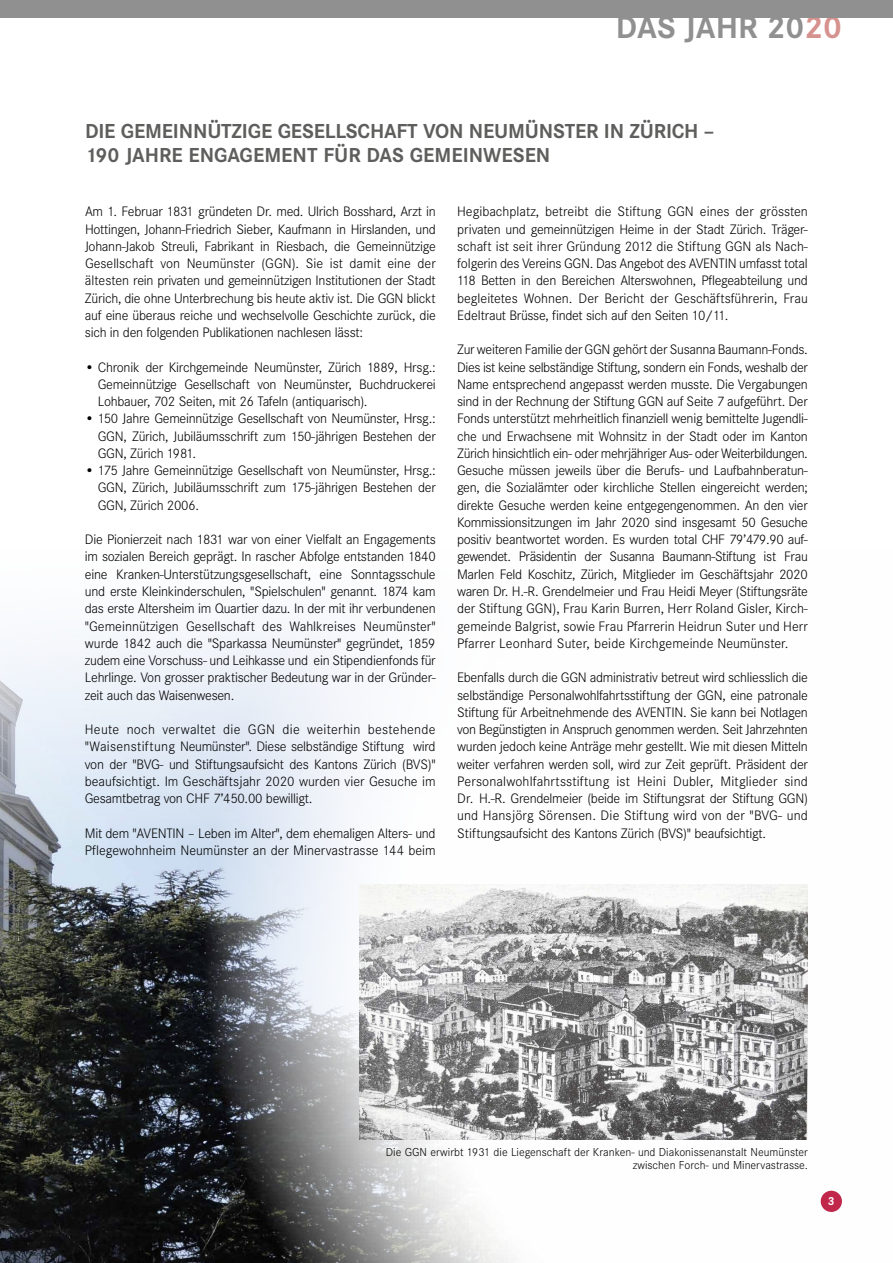
<style>
.page{position:relative;width:893px;height:1263px;background:#fff}
.page>*{position:absolute;margin:0;border:0;box-sizing:border-box;transform-origin:0 0}
.t1{font:700 33px "Corporate S";color:#8f908f}
.t2{font:700 21px/24px "Corporate S";letter-spacing:-.01em;color:#5e5e5d}
.t3{font:300 14.25px/17.2px "Corporate S";letter-spacing:-.02em;color:#000;text-align:justify}
.t4{font:300 12px/13.5px "Corporate S";color:#000;text-align:right}
.t5{font:700 12px "Corporate S";color:#fff}
.s1{color:#d6928e}
</style>
<div class="page">
<img style="left:0;top:633px;width:203px;height:630px">
<svg style="left:203px;top:627px;width:639px;height:636px"></svg>
<img style="left:359px;top:884px;width:449px;height:256px">
<div style="left:0;top:0;width:893px;height:17px;background:#8f908f"></div>
<div style="left:821px;top:1191px;width:21px;height:21px;background:#c1274b;border-radius:50%"></div>
<h1 class="t1" style="left:616px;top:8px;width:228px">DAS JAHR 20<span class="s1">20</span></h1>
<h2 class="t2" style="left:85px;top:120px;width:631px">DIE GEMEINNÜTZIGE GESELLSCHAFT VON NEUMÜNSTER IN ZÜRICH –<br>190 JAHRE ENGAGEMENT FÜR DAS GEMEINWESEN</h2>
<p class="t3" style="left:85px;top:203px;width:352px">Am 1. Februar 1831 gründeten Dr. med. Ulrich Bosshard, Arzt in Hottingen, Johann-Friedrich Sieber, Kaufmann in Hirslanden, und Johann-Jakob Streuli, Fabrikant in Riesbach, die Gemeinnützige Gesellschaft von Neumünster (GGN). Sie ist damit eine der ältesten rein privaten und gemeinnützigen Institutionen der Stadt Zürich, die ohne Unterbrechung bis heute aktiv ist. Die GGN blickt auf eine überaus reiche und wechselvolle Geschichte zurück, die sich in den folgenden Publikationen nachlesen lässt:</p>
<p class="t3" style="left:98px;top:358px;width:339px;text-indent:-13px">• Chronik der Kirchgemeinde Neumünster, Zürich 1889, Hrsg.:<br>Gemeinnützige Gesellschaft von Neumünster, Buchdruckerei Lohbauer, 702 Seiten, mit 26 Tafeln (antiquarisch).</p>
<p class="t3" style="left:98px;top:410px;width:339px;text-indent:-13px">• 150 Jahre Gemeinnützige Gesellschaft von Neumünster, Hrsg.:<br>GGN, Zürich, Jubiläumsschrift zum 150-jährigen Bestehen der GGN, Zürich 1981.</p>
<p class="t3" style="left:98px;top:462px;width:339px;text-indent:-13px">• 175 Jahre Gemeinnützige Gesellschaft von Neumünster, Hrsg.:<br>GGN, Zürich, Jubiläumsschrift zum 175-jährigen Bestehen der GGN, Zürich 2006.</p>
<p class="t3" style="left:85px;top:531px;width:352px">Die Pionierzeit nach 1831 war von einer Vielfalt an Engagements im sozialen Bereich geprägt. In rascher Abfolge entstanden 1840 eine Kranken-Unterstützungsgesellschaft, eine Sonntagsschule und erste Kleinkinderschulen, "Spielschulen" genannt. 1874 kam das erste Altersheim im Quartier dazu. In der mit ihr verbundenen "Gemeinnützigen Gesellschaft des Wahlkreises Neumünster" wurde 1842 auch die "Sparkassa Neumünster" gegründet, 1859 zudem eine Vorschuss- und Leihkasse und ein Stipendienfonds für Lehrlinge. Von grosser praktischer Bedeutung war in der Gründer&shy;zeit auch das Waisenwesen.</p>
<p class="t3" style="left:85px;top:721px;width:352px">Heute noch verwaltet die GGN die weiterhin bestehende "Waisenstiftung Neumünster". Diese selbständige Stiftung wird von der "BVG- und Stiftungsaufsicht des Kantons Zürich (BVS)" beaufsichtigt. Im Geschäftsjahr 2020 wurden vier Gesuche im Gesamtbetrag von CHF 7’450.00 bewilligt.</p>
<p class="t3" style="left:85px;top:824px;width:352px">Mit dem "AVENTIN – Leben im Alter", dem ehemaligen Alters- und<br>Pflegewohnheim Neumünster an der Minervastrasse 144 beim</p>
<p class="t3" style="left:457px;top:203px;width:352px">Hegibachplatz, betreibt die Stiftung GGN eines der grössten privaten und gemeinnützigen Heime in der Stadt Zürich. Träger&shy;schaft ist seit ihrer Gründung 2012 die Stiftung GGN als Nach&shy;folgerin des Vereins GGN. Das Angebot des AVENTIN umfasst total 118 Betten in den Bereichen Alterswohnen, Pflegeabteilung und begleitetes Wohnen. Der Bericht der Geschäftsführerin, Frau Edeltraut Brüsse, findet sich auf den Seiten 10/11.</p>
<p class="t3" style="left:457px;top:341px;width:352px">Zur weiteren Familie der GGN gehört der Susanna Baumann-Fonds.<br>Dies ist keine selbständige Stiftung, sondern ein Fonds, weshalb der Name entsprechend angepasst werden musste. Die Vergabungen sind in der Rechnung der Stiftung GGN auf Seite 7 aufgeführt. Der Fonds unterstützt mehrheitlich finanziell wenig bemittelte Jugendli&shy;che und Erwachsene mit Wohnsitz in der Stadt oder im Kanton Zürich hinsichtlich ein- oder mehrjähriger Aus- oder Weiterbildungen.<br>Gesuche müssen jeweils über die Berufs- und Laufbahnberatun&shy;gen, die Sozialämter oder kirchliche Stellen eingereicht werden; direkte Gesuche werden keine entgegengenommen. An den vier Kommissionsitzungen im Jahr 2020 sind insgesamt 50 Gesuche positiv beantwortet worden. Es wurden total CHF 79’479.90 auf&shy;gewendet. Präsidentin der Susanna Baumann-Stiftung ist Frau Marlen Feld Koschitz, Zürich, Mitglieder im Geschäftsjahr 2020 waren Dr. H.-R. Grendelmeier und Frau Heidi Meyer (Stiftungsräte der Stiftung GGN), Frau Karin Burren, Herr Roland Gisler, Kirch&shy;gemeinde Balgrist, sowie Frau Pfarrerin Heidrun Suter und Herr Pfarrer Leonhard Suter, beide Kirchgemeinde Neumünster.</p>
<p class="t3" style="left:457px;top:669px;width:352px">Ebenfalls durch die GGN administrativ betreut wird schliesslich die selbständige Personalwohlfahrtsstiftung der GGN, eine patronale Stiftung für Arbeitnehmende des AVENTIN. Sie kann bei Notlagen von Begünstigten in Anspruch genommen werden. Seit Jahrzehnten wurden jedoch keine Anträge mehr gestellt. Wie mit diesen Mitteln weiter verfahren werden soll, wird zur Zeit geprüft. Präsident der Personalwohlfahrtsstiftung ist Heini Dubler, Mitglieder sind Dr. H.-R. Grendelmeier (beide im Stiftungsrat der Stiftung GGN) und Hansjörg Sörensen. Die Stiftung wird von der "BVG- und Stiftungsaufsicht des Kantons Zürich (BVS)" beaufsichtigt.</p>
<p class="t4" style="left:386px;top:1145px;width:424px">Die GGN erwirbt 1931 die Liegenschaft der Kranken- und Diakonissenanstalt Neumünster zwischen Forch- und Minervastrasse.</p>
<p class="t5" style="left:828px;top:1194px;width:8px">3</p>
</div>
